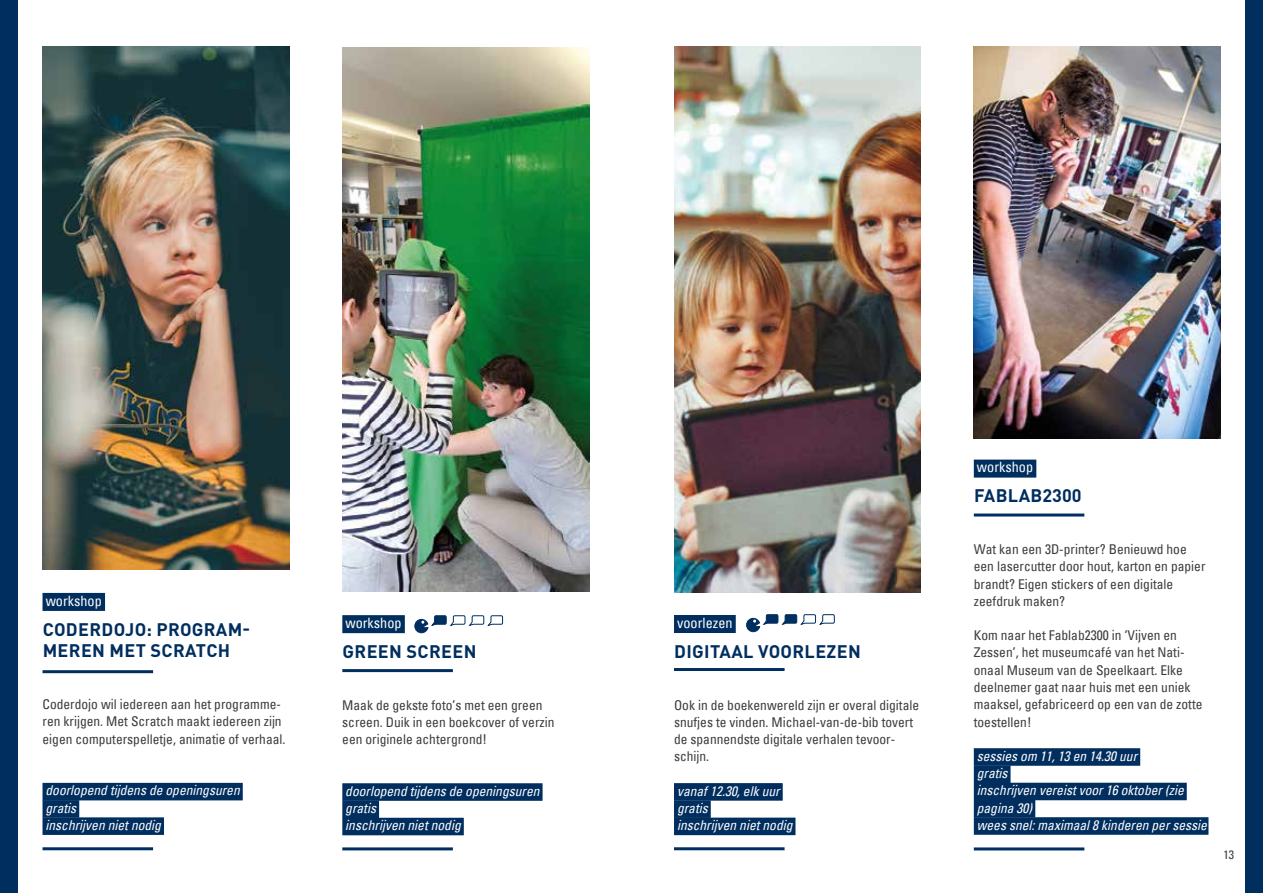
<style>
.page{position:relative;width:1263px;height:893px;background:#fff}
.page>*{position:absolute;margin:0;border:0;box-sizing:border-box;transform-origin:0 0}
.t1{font:700 18px/21.6px "DIN Pro";letter-spacing:.02em;color:#002e5f}
.t2{font:condensed 14.25px "Univers";color:#fff}
.t3{font:condensed 13.5px/17.2px "Univers";color:#3c3c3b}
.t4{font:italic condensed 13.5px/17.2px "Univers";color:#fff}
.t5{font:condensed 12px "Univers";color:#3c3c3b}
</style>
<div class="page">
<div style="left:0;top:0;width:17px;height:893px;background:#002e5f"></div>
<div style="left:1246px;top:0;width:17px;height:893px;background:#002e5f"></div>
<div style="left:342px;top:615px;width:63px;height:18px;background:#002e5f"></div>
<div style="left:342px;top:783px;width:201px;height:18px;background:#002e5f"></div>
<div style="left:342px;top:800px;width:37px;height:18px;background:#002e5f"></div>
<div style="left:342px;top:818px;width:122px;height:17px;background:#002e5f"></div>
<hr style="left:342px;top:669px;width:111px;height:3px;background:#002e5f">
<div style="left:43px;top:593px;width:62px;height:18px;background:#002e5f"></div>
<div style="left:43px;top:783px;width:200px;height:17px;background:#002e5f"></div>
<div style="left:43px;top:800px;width:36px;height:18px;background:#002e5f"></div>
<div style="left:43px;top:817px;width:121px;height:18px;background:#002e5f"></div>
<hr style="left:43px;top:670px;width:110px;height:3px;background:#002e5f">
<svg style="left:414px;top:615px;width:89px;height:18px"></svg>
<hr style="left:43px;top:847px;width:110px;height:3px;background:#002e5f">
<hr style="left:342px;top:847px;width:111px;height:3px;background:#002e5f">
<img style="left:43px;top:47px;width:246px;height:523px">
<img style="left:342px;top:47px;width:247px;height:544px">
<div style="left:974px;top:460px;width:62px;height:18px;background:#002e5f"></div>
<div style="left:974px;top:748px;width:166px;height:18px;background:#002e5f"></div>
<div style="left:974px;top:765px;width:36px;height:18px;background:#002e5f"></div>
<div style="left:974px;top:783px;width:213px;height:17px;background:#002e5f"></div>
<div style="left:974px;top:800px;width:61px;height:17px;background:#002e5f"></div>
<div style="left:974px;top:817px;width:234px;height:18px;background:#002e5f"></div>
<div style="left:674px;top:615px;width:62px;height:18px;background:#002e5f"></div>
<div style="left:674px;top:783px;width:109px;height:18px;background:#002e5f"></div>
<div style="left:674px;top:800px;width:37px;height:18px;background:#002e5f"></div>
<div style="left:674px;top:818px;width:121px;height:17px;background:#002e5f"></div>
<img style="left:674px;top:47px;width:247px;height:545px">
<img style="left:974px;top:47px;width:246px;height:391px">
<hr style="left:674px;top:668px;width:110px;height:3px;background:#002e5f">
<hr style="left:974px;top:513px;width:110px;height:3px;background:#002e5f">
<hr style="left:674px;top:847px;width:110px;height:3px;background:#002e5f">
<hr style="left:974px;top:847px;width:110px;height:3px;background:#002e5f">
<svg style="left:746px;top:614px;width:89px;height:18px"></svg>
<p class="t2" style="left:46px;top:591px;width:58px">workshop</p>
<h1 class="t1" style="left:43px;top:616px;width:209px">CODERDOJO: PROGRAM-<br>MEREN MET SCRATCH</h1>
<p class="t3" style="left:43px;top:695px;width:244px">Coderdojo wil iedereen aan het programme&shy;ren krijgen. Met Scratch maakt iedereen zijn eigen computerspelletje, animatie of verhaal.</p>
<p class="t4" style="left:46px;top:782px;width:196px">doorlopend tijdens de openingsuren gratis<br>inschrijven niet nodig</p>
<p class="t2" style="left:345px;top:613px;width:58px">workshop</p>
<h1 class="t1" style="left:342px;top:639px;width:135px">GREEN SCREEN</h1>
<p class="t3" style="left:342px;top:696px;width:214px">Maak de gekste foto’s met een green screen. Duik in een boekcover of verzin een originele achtergrond!</p>
<p class="t4" style="left:345px;top:782px;width:196px">doorlopend tijdens de openingsuren gratis<br>inschrijven niet nodig</p>
<p class="t2" style="left:677px;top:613px;width:57px">voorlezen</p>
<h1 class="t1" style="left:674px;top:638px;width:188px">DIGITAAL VOORLEZEN</h1>
<p class="t3" style="left:674px;top:696px;width:247px">Ook in de boekenwereld zijn er overal digitale snufjes te vinden. Michael-van-de-bib tovert de spannendste digitale verhalen tevoor&shy;schijn.</p>
<p class="t4" style="left:677px;top:782px;width:117px">vanaf 12.30, elk uur gratis<br>inschrijven niet nodig</p>
<p class="t2" style="left:977px;top:458px;width:58px">workshop</p>
<h1 class="t1" style="left:974px;top:483px;width:109px">FABLAB2300</h1>
<p class="t3" style="left:974px;top:541px;width:233px">Wat kan een 3D-printer? Benieuwd hoe een lasercutter door hout, karton en papier brandt? Eigen stickers of een digitale zeefdruk maken?</p>
<p class="t3" style="left:974px;top:627px;width:230px">Kom naar het Fablab2300 in ‘Vijven en Zessen’, het museumcafé van het Nati&shy;onaal Museum van de Speelkaart. Elke deelnemer gaat naar huis met een uniek maaksel, gefabriceerd op een van de zotte toestellen!</p>
<p class="t4" style="left:977px;top:747px;width:232px">sessies om 11, 13 en 14.30 uur<br>gratis<br>inschrijven vereist voor 16 oktober (zie pagina 30)<br>wees snel: maximaal 8 kinderen per sessie</p>
<p class="t5" style="left:1223px;top:847px;width:12px">13</p>
</div>
